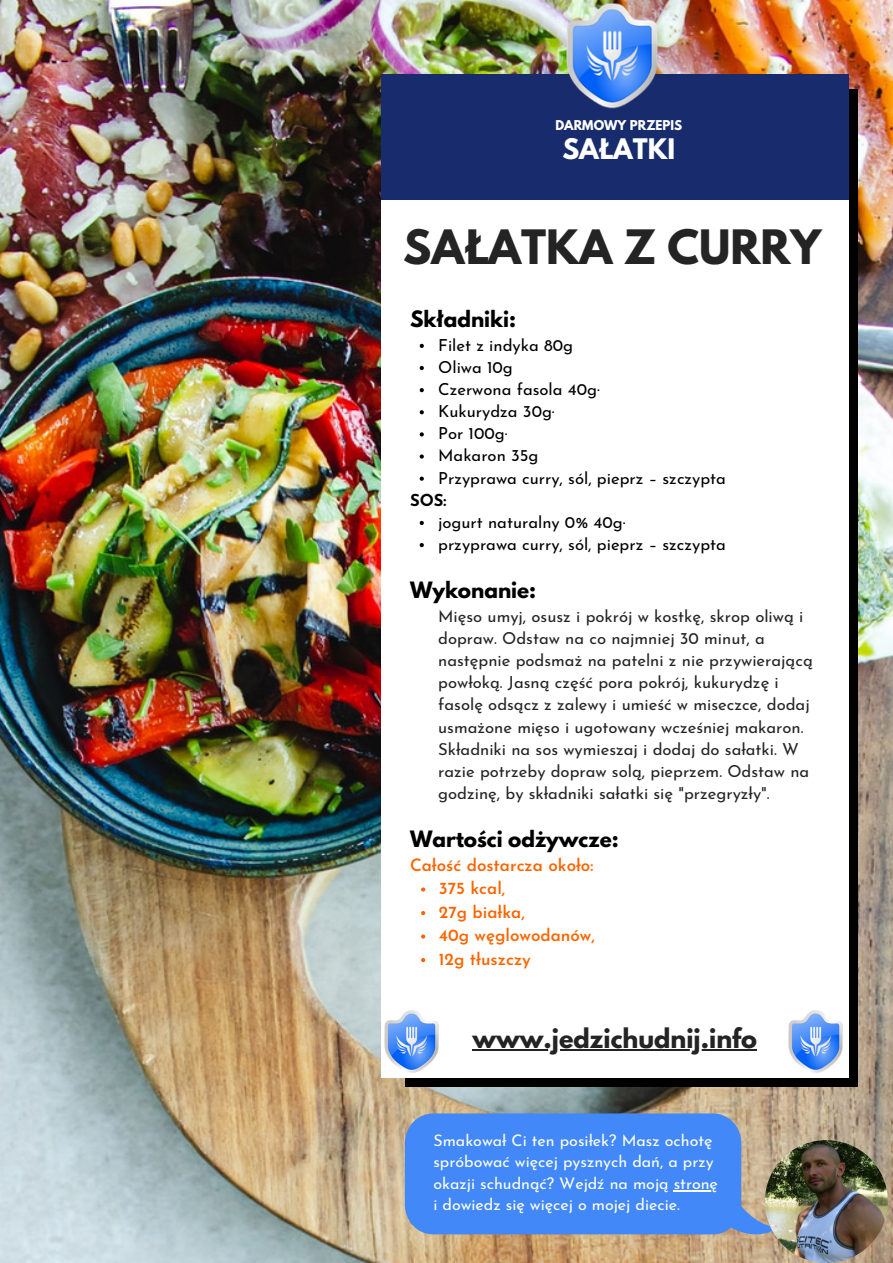
<style>
.page{position:relative;width:893px;height:1263px;background:#fff}
.page>*{position:absolute;margin:0;border:0;box-sizing:border-box;transform-origin:0 0}
.t1{font:700 42px "League Spartan";color:#242424}
.t2{font:700 25.2px "League Spartan";color:#fff}
.t3{font:700 24px "League Spartan";color:#242424}
.t4{font:700 20px "League Spartan";color:#000}
.t5{font:600 17px/23.6px "Josefin Sans";color:#fe6500}
.t6{font:16.6px/22.2px "Josefin Sans";color:#242424}
.t7{font:16.6px/22.2px "Josefin Sans";color:#000}
.t8{font:700 16.6px "Josefin Sans";color:#000}
.t9{font:16px/21.4px "Josefin Sans";color:#fff}
.t10{font:700 12px "League Spartan";color:#fff}
</style>
<div class="page">
<img style="left:0;top:0;width:892px;height:1263px">
<div style="left:405px;top:89px;width:452px;height:998px;background:#000"></div>
<div style="left:381px;top:75px;width:468px;height:1003px;background:#fff"></div>
<div style="left:381px;top:75px;width:467px;height:125px;background:#172b6d"></div>
<img style="left:563px;top:0;width:98px;height:109px">
<img style="left:379px;top:1009px;width:60px;height:66px">
<img style="left:788px;top:1010px;width:55px;height:63px">
<svg style="left:419px;top:344px;width:5px;height:4px"></svg>
<svg style="left:419px;top:366px;width:5px;height:4px"></svg>
<svg style="left:419px;top:388px;width:5px;height:4px"></svg>
<svg style="left:419px;top:410px;width:5px;height:4px"></svg>
<svg style="left:419px;top:432px;width:5px;height:4px"></svg>
<svg style="left:419px;top:454px;width:5px;height:5px"></svg>
<svg style="left:419px;top:477px;width:5px;height:4px"></svg>
<svg style="left:419px;top:521px;width:5px;height:4px"></svg>
<svg style="left:419px;top:543px;width:5px;height:4px"></svg>
<svg style="left:421px;top:887px;width:4px;height:5px"></svg>
<svg style="left:421px;top:911px;width:4px;height:4px"></svg>
<svg style="left:421px;top:934px;width:4px;height:5px"></svg>
<svg style="left:421px;top:958px;width:4px;height:4px"></svg>
<svg style="left:405px;top:1113px;width:373px;height:127px;background:#538ce9"></svg>
<img style="left:764px;top:1140px;width:123px;height:123px;border-radius:50%">
<hr style="left:472px;top:1049px;width:285px;height:2px;background:#242424">
<hr style="left:673px;top:1190px;width:45px;height:1px;background:#fff">
<p class="t10" style="left:555px;top:119px;width:128px">DARMOWY PRZEPIS</p>
<h2 class="t2" style="left:562px;top:136px;width:114px">SAŁATKI</h2>
<h1 class="t1" style="left:403px;top:227px;width:420px">SAŁATKA Z CURRY</h1>
<p class="t4" style="left:410px;top:309px;width:108px">Składniki:</p>
<p class="t7" style="left:438px;top:335px;width:289px">Filet z indyka 80g<br>Oliwa 10g<br>Czerwona fasola 40g·<br>Kukurydza 30g·<br>Por 100g·<br>Makaron 35g<br>Przyprawa curry, sól, pieprz – szczypta</p>
<p class="t7" style="left:438px;top:513px;width:289px">jogurt naturalny 0% 40g·<br>przyprawa curry, sól, pieprz – szczypta</p>
<p class="t8" style="left:410px;top:493px;width:38px">SOS:</p>
<p class="t4" style="left:410px;top:580px;width:128px">Wykonanie:</p>
<p class="t6" style="left:438px;top:607px;width:376px">Mięso umyj, osusz i pokrój w kostkę, skrop oliwą i dopraw. Odstaw na co najmniej 30 minut, a następnie podsmaż na patelni z nie przywierającą powłoką. Jasną część pora pokrój, kukurydzę i fasolę odsącz z zalewy i umieść w miseczce, dodaj usmażone mięso i ugotowany wcześniej makaron.<br>Składniki na sos wymieszaj i dodaj do sałatki. W razie potrzeby dopraw solą, pieprzem. Odstaw na godzinę, by składniki sałatki się "przegryzły".</p>
<p class="t4" style="left:410px;top:829px;width:210px">Wartości odżywcze:</p>
<p class="t5" style="left:410px;top:855px;width:185px">Całość dostarcza około:</p>
<p class="t5" style="left:439px;top:878px;width:157px">375 kcal,<br>27g białka,<br>40g węglowodanów,<br>12g tłuszczy</p>
<h3 class="t3" style="left:472px;top:1026px;width:286px">www.jedzichudnij.info</h3>
<p class="t9" style="left:433px;top:1131px;width:286px">Smakował Ci ten posiłek? Masz ochotę spróbować więcej pysznych dań, a przy okazji schudnąć? Wejdź na moją stronę i dowiedz się więcej o mojej diecie.</p>
</div>
